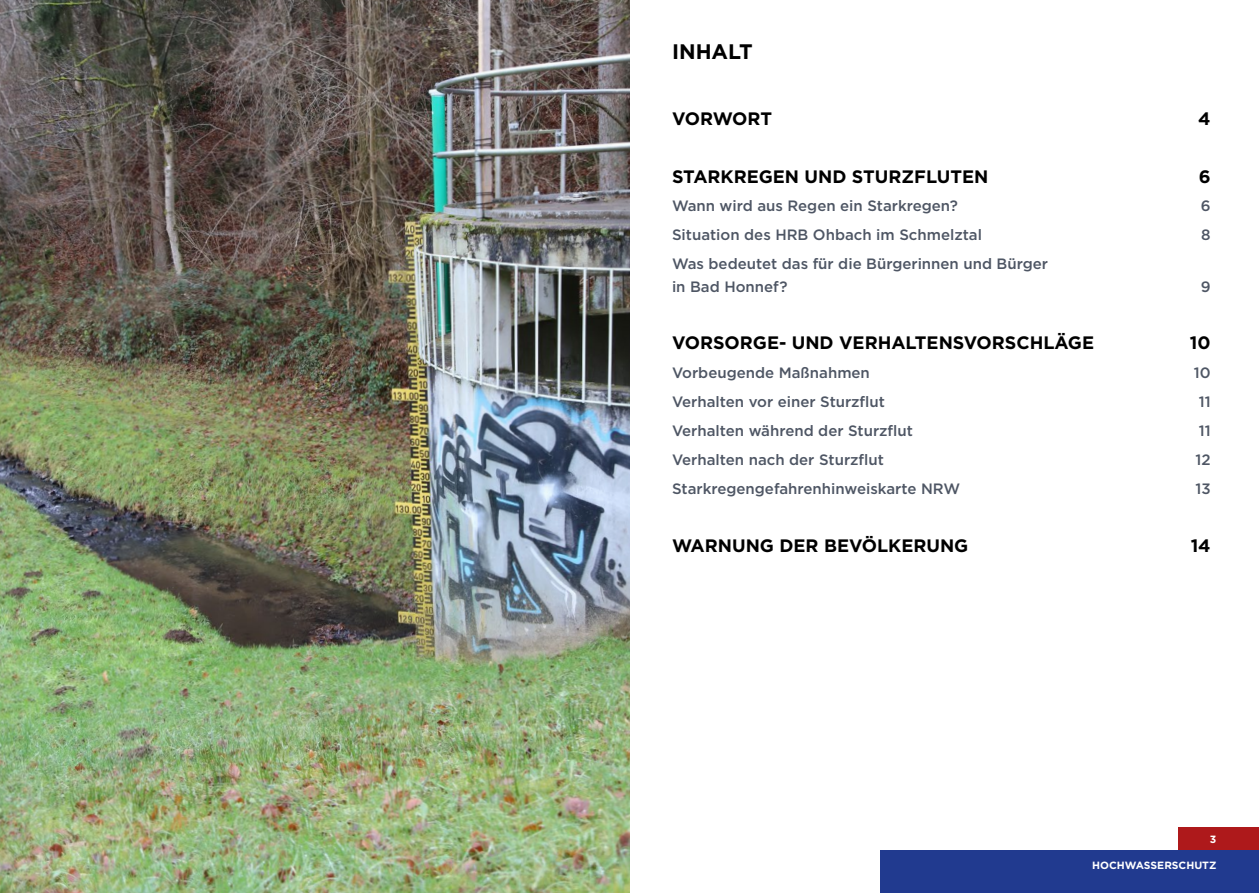
<style>
.page{position:relative;width:1259px;height:893px;background:#fff}
.page>*{position:absolute;margin:0;border:0;box-sizing:border-box;transform-origin:0 0}
.t1{font:700 21px "Gotham";color:#000}
.t2{font:700 18px "Gotham";color:#000}
.t3{font:500 15px/22.5px "Gotham";color:#4e5664}
.t4{font:700 10.5px "Gotham";color:#fff}
</style>
<div class="page">
<img style="left:0;top:0;width:629px;height:893px">
<div style="left:1178px;top:827px;width:81px;height:23px;background:#ae191b"></div>
<div style="left:880px;top:850px;width:379px;height:43px;background:#213a8f"></div>
<h1 class="t1" style="left:672px;top:38px;width:82px">INHALT</h1>
<p class="t2" style="left:672px;top:106px;width:102px">VORWORT</p>
<p class="t2" style="left:1198px;top:106px;width:14px">4</p>
<p class="t2" style="left:672px;top:164px;width:318px">STARKREGEN UND STURZFLUTEN</p>
<p class="t2" style="left:1198px;top:164px;width:13px">6</p>
<p class="t3" style="left:672px;top:195px;width:287px">Wann wird aus Regen ein Starkregen?</p>
<p class="t3" style="left:1200px;top:195px;width:11px">6</p>
<p class="t3" style="left:672px;top:224px;width:311px">Situation des HRB Ohbach im Schmelztal</p>
<p class="t3" style="left:1201px;top:224px;width:11px">8</p>
<p class="t3" style="left:672px;top:252px;width:377px">Was bedeutet das für die Bürgerinnen und Bürger in Bad Honnef?</p>
<p class="t3" style="left:1200px;top:275px;width:11px">9</p>
<p class="t2" style="left:672px;top:331px;width:424px">VORSORGE- UND VERHALTENSVORSCHLÄGE</p>
<p class="t2" style="left:1190px;top:331px;width:22px">10</p>
<p class="t3" style="left:672px;top:362px;width:199px">Vorbeugende Maßnahmen</p>
<p class="t3" style="left:1194px;top:362px;width:18px">10</p>
<p class="t3" style="left:672px;top:390px;width:214px">Verhalten vor einer Sturzflut</p>
<p class="t3" style="left:1198px;top:390px;width:13px">11</p>
<p class="t3" style="left:672px;top:419px;width:242px">Verhalten während der Sturzflut</p>
<p class="t3" style="left:1198px;top:419px;width:13px">11</p>
<p class="t3" style="left:672px;top:448px;width:213px">Verhalten nach der Sturzflut</p>
<p class="t3" style="left:1195px;top:448px;width:17px">12</p>
<p class="t3" style="left:672px;top:477px;width:290px">Starkregengefahrenhinweiskarte NRW</p>
<p class="t3" style="left:1195px;top:477px;width:17px">13</p>
<p class="t2" style="left:672px;top:533px;width:298px">WARNUNG DER BEVÖLKERUNG</p>
<p class="t2" style="left:1190px;top:533px;width:21px">14</p>
<p class="t4" style="left:1210px;top:832px;width:8px">3</p>
<p class="t4" style="left:1092px;top:858px;width:126px">HOCHWASSERSCHUTZ</p>
</div>
